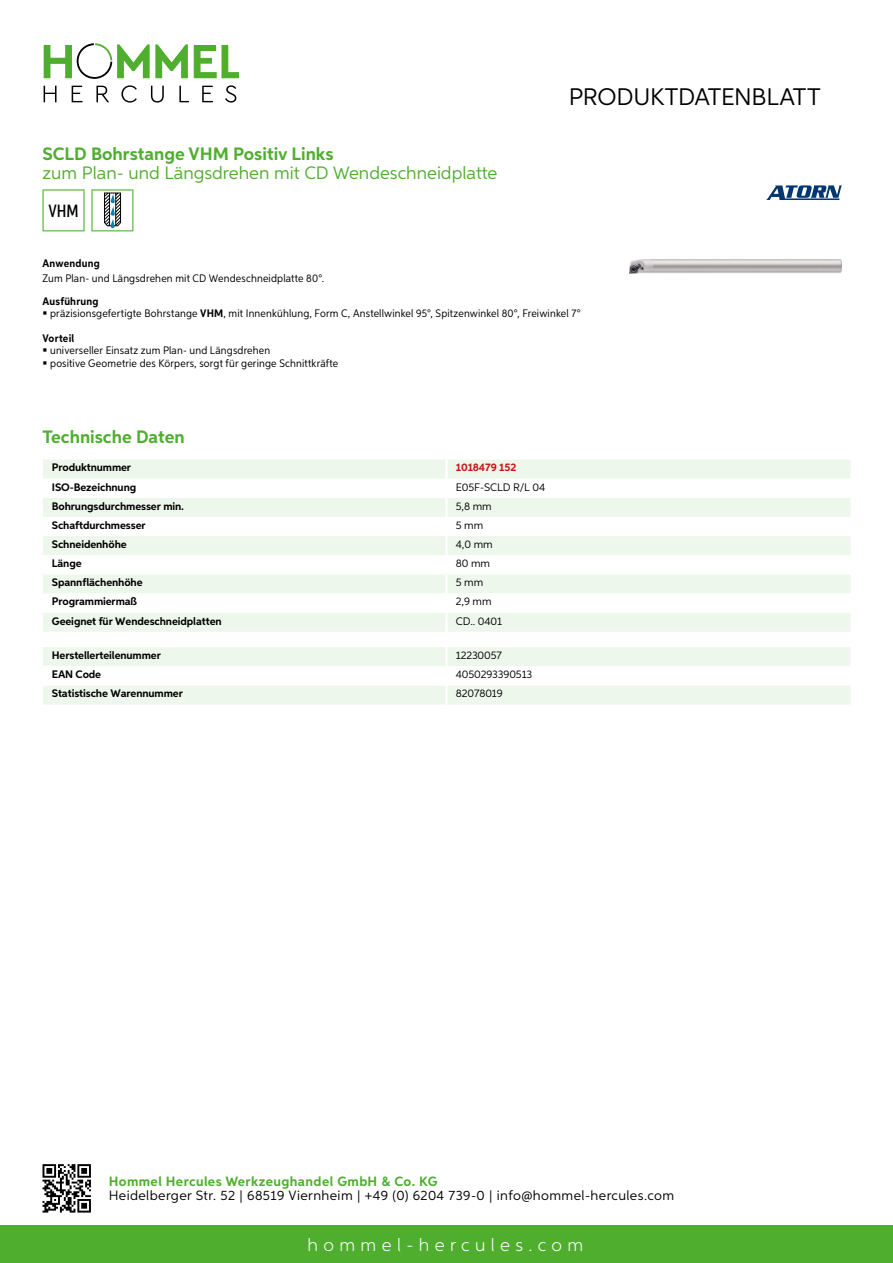
<style>
.page{position:relative;width:893px;height:1263px;background:#fff}
.page>*{position:absolute;margin:0;border:0;box-sizing:border-box;transform-origin:0 0}
.t1{font:24px "Aspira";letter-spacing:-.01em;color:#000}
.t2{font:18px "Aspira";color:#50ae2f}
.t3{font:700 18px "Aspira";color:#50ae2f}
.t4{font:300 18px "Aspira";letter-spacing:.3em;color:#fff}
.t5{font:500 17.85px "Aspira XX Nar";color:#000}
.t6{font:13.5px "Aspira";letter-spacing:.03em;color:#000}
.t7{font:700 13.5px "Aspira";letter-spacing:.03em;color:#50ae2f}
.t8{font:10.95px/12.8px "Aspira Nar";letter-spacing:.015em;color:#000}
.t9{font:700 10.95px "Aspira";letter-spacing:-.01em;color:#000}
.t10{font:10.95px "Aspira";letter-spacing:-.01em;color:#000}
.t11{font:700 10.95px "Aspira Nar";letter-spacing:.02em;color:#000}
.t12{font:700 10.95px "Aspira";letter-spacing:-.01em;color:#cd1013}
.s1{font-weight:700}
</style>
<div class="page">
<div style="left:0;top:1226px;width:893px;height:37px;background:#50ae2f"></div>
<svg style="left:43px;top:1164px;width:48px;height:48px"></svg>
<svg style="left:194px;top:45px;width:45px;height:33px"></svg>
<svg style="left:44px;top:43px;width:144px;height:36px"></svg>
<svg style="left:44px;top:86px;width:13px;height:16px"></svg>
<svg style="left:72px;top:86px;width:10px;height:16px"></svg>
<svg style="left:96px;top:86px;width:13px;height:16px"></svg>
<svg style="left:121px;top:85px;width:16px;height:18px"></svg>
<svg style="left:151px;top:86px;width:13px;height:17px"></svg>
<svg style="left:179px;top:86px;width:10px;height:16px"></svg>
<svg style="left:202px;top:86px;width:11px;height:16px"></svg>
<svg style="left:225px;top:85px;width:11px;height:18px"></svg>
<div style="left:43px;top:460px;width:807px;height:172px;background:#eef7eb"></div>
<svg style="left:43px;top:479px;width:807px;height:134px"></svg>
<hr style="left:445px;top:459px;width:3px;height:20px;background:#fff">
<hr style="left:445px;top:479px;width:3px;height:19px;background:#fff">
<hr style="left:445px;top:498px;width:3px;height:19px;background:#fff">
<hr style="left:445px;top:517px;width:3px;height:19px;background:#fff">
<hr style="left:445px;top:536px;width:3px;height:19px;background:#fff">
<hr style="left:445px;top:555px;width:3px;height:19px;background:#fff">
<hr style="left:445px;top:574px;width:3px;height:19px;background:#fff">
<hr style="left:445px;top:593px;width:3px;height:20px;background:#fff">
<hr style="left:445px;top:613px;width:3px;height:19px;background:#fff">
<svg style="left:43px;top:647px;width:807px;height:57px"></svg>
<hr style="left:445px;top:685px;width:3px;height:19px;background:#fff">
<svg style="left:43px;top:189px;width:42px;height:42px"></svg>
<svg style="left:91px;top:189px;width:42px;height:42px"></svg>
<img style="left:629px;top:259px;width:213px;height:14px">
<svg style="left:766px;top:185px;width:76px;height:15px"></svg>
<h2 class="t3" style="left:43px;top:142px;width:293px">SCLD Bohrstange VHM Positiv Links</h2>
<h2 class="t2" style="left:43px;top:162px;width:456px">zum Plan- und Längsdrehen mit CD Wendeschneidplatte</h2>
<h3 class="t5" style="left:48px;top:200px;width:32px">VHM</h3>
<h1 class="t1" style="left:569px;top:82px;width:253px">Produktdatenblatt</h1>
<p class="t11" style="left:43px;top:257px;width:59px">Anwendung</p>
<p class="t8" style="left:43px;top:272px;width:283px">Zum Plan- und Längsdrehen mit CD Wendeschneidplatte 80°.</p>
<p class="t8" style="left:50px;top:294px;width:532px;text-indent:-8px"><span class="s1">Ausführung<br></span>präzisionsgefertigte Bohrstange <span class="s1">VHM</span>, mit Innenkühlung, Form C, Anstellwinkel 95°, Spitzenwinkel 80°, Freiwinkel 7°</p>
<p class="t11" style="left:43px;top:331px;width:33px">Vorteil</p>
<p class="t8" style="left:50px;top:344px;width:290px">universeller Einsatz zum Plan- und Längsdrehen<br>positive Geometrie des Körpers, sorgt für geringe Schnittkräfte</p>
<h2 class="t3" style="left:43px;top:425px;width:144px">Technische Daten</h2>
<p class="t9" style="left:52px;top:461px;width:81px">Produktnummer</p>
<p class="t12" style="left:456px;top:461px;width:62px">1018479 152</p>
<p class="t9" style="left:52px;top:480px;width:86px">ISO-Bezeichnung</p>
<p class="t10" style="left:456px;top:480px;width:91px">E05F-SCLD R/L 04</p>
<p class="t9" style="left:52px;top:499px;width:134px">Bohrungsdurchmesser min.</p>
<p class="t10" style="left:456px;top:499px;width:37px">5,8 mm</p>
<p class="t9" style="left:52px;top:518px;width:95px">Schaftdurchmesser</p>
<p class="t10" style="left:456px;top:518px;width:29px">5 mm</p>
<p class="t9" style="left:52px;top:537px;width:76px">Schneidenhöhe</p>
<p class="t10" style="left:456px;top:537px;width:38px">4,0 mm</p>
<p class="t9" style="left:52px;top:557px;width:31px">Länge</p>
<p class="t10" style="left:456px;top:557px;width:36px">80 mm</p>
<p class="t9" style="left:52px;top:576px;width:92px">Spannflächenhöhe</p>
<p class="t10" style="left:456px;top:576px;width:29px">5 mm</p>
<p class="t9" style="left:52px;top:595px;width:87px">Programmiermaß</p>
<p class="t10" style="left:456px;top:595px;width:37px">2,9 mm</p>
<p class="t9" style="left:52px;top:614px;width:171px">Geeignet für Wendeschneidplatten</p>
<p class="t10" style="left:456px;top:614px;width:48px">CD.. 0401</p>
<p class="t9" style="left:52px;top:648px;width:111px">Herstellerteilenummer</p>
<p class="t10" style="left:456px;top:649px;width:48px">12230057</p>
<p class="t9" style="left:52px;top:668px;width:51px">EAN Code</p>
<p class="t10" style="left:456px;top:668px;width:78px">4050293390513</p>
<p class="t9" style="left:52px;top:687px;width:132px">Statistische Warennummer</p>
<p class="t10" style="left:456px;top:687px;width:48px">82078019</p>
<p class="t7" style="left:109px;top:1172px;width:330px">Hommel Hercules Werkzeughandel GmbH &amp; Co. KG</p>
<p class="t6" style="left:109px;top:1187px;width:567px">Heidelberger Str. 52 | 68519 Viernheim | +49 (0) 6204 739-0 | info@hommel-hercules.com</p>
<h2 class="t4" style="left:307px;top:1234px;width:277px">hommel-hercules.com</h2>
</div>
